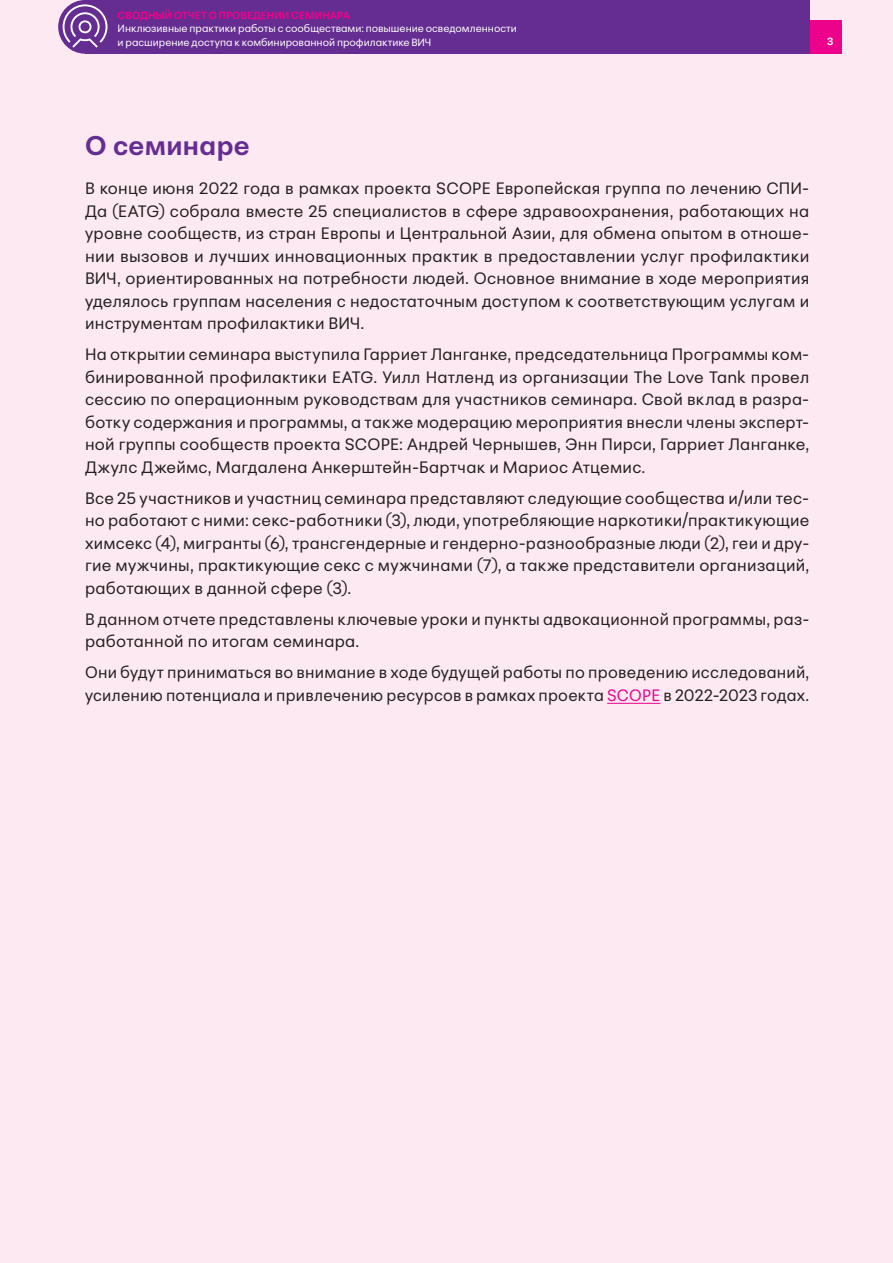
<style>
.page{position:relative;width:893px;height:1263px;background:#fce9f1}
.page>*{position:absolute;margin:0;border:0;box-sizing:border-box;transform-origin:0 0}
.t1{font:700 27px "Peridot PE";letter-spacing:.015em;color:#652d91}
.t2{font:16.5px/22.5px "Peridot PE";letter-spacing:.015em;color:#231f20;text-align:justify}
.t3{font:10.5px/13.5px "Peridot PE";color:#fff}
.t4{font:700 10.5px "Peridot PE";letter-spacing:-.005em;color:#ed028c}
.t5{font:700 10.5px "Peridot PE";color:#fff}
.s1{color:#ed028c}
</style>
<div class="page">
<div style="left:719px;top:20px;width:123px;height:34px;background:#ed028c"></div>
<div style="left:85px;top:0;width:724px;height:54px;background:#652d91"></div>
<div style="left:58px;top:0;width:54px;height:54px;background:#652d91;border-radius:50%"></div>
<svg style="left:63px;top:4px;width:44px;height:44px"></svg>
<hr style="left:607px;top:703px;width:53px;height:1px;background:#ed028c">
<p class="t4" style="left:118px;top:6px;width:234px">СВОДНЫЙ ОТЧЕТ О ПРОВЕДЕНИИ СЕМИНАРА</p>
<p class="t3" style="left:118px;top:21px;width:401px">Инклюзивные практики работы с сообществами: повышение осведомленности и расширение доступа к комбинированной профилактике ВИЧ</p>
<p class="t5" style="left:827px;top:33px;width:8px">3</p>
<h1 class="t1" style="left:85px;top:123px;width:166px">О семинаре</h1>
<p class="t2" style="left:85px;top:175px;width:726px">В конце июня 2022 года в рамках проекта SCOPE Европейская группа по лечению СПИ-Да (EATG) собрала вместе 25 специалистов в сфере здравоохранения, работающих на уровне сообществ, из стран Европы и Центральной Азии, для обмена опытом в отноше&shy;нии вызовов и лучших инновационных практик в предоставлении услуг профилактики ВИЧ, ориентированных на потребности людей. Основное внимание в ходе мероприятия уделялось группам населения с недостаточным доступом к соответствующим услугам и инструментам профилактики ВИЧ.</p>
<p class="t2" style="left:85px;top:341px;width:726px">На открытии семинара выступила Гарриет Ланганке, председательница Программы ком&shy;бинированной профилактики EATG. Уилл Натленд из организации The Love Tank провел сессию по операционным руководствам для участников семинара. Свой вклад в разра&shy;ботку содержания и программы, а также модерацию мероприятия внесли члены эксперт&shy;ной группы сообществ проекта SCOPE: Андрей Чернышев, Энн Пирси, Гарриет Ланганке, Джулс Джеймс, Магдалена Анкерштейн-Бартчак и Мариос Атцемис.</p>
<p class="t2" style="left:85px;top:485px;width:726px">Все 25 участников и участниц семинара представляют следующие сообщества и/или тес&shy;но работают с ними: секс-работники (3), люди, употребляющие наркотики/практикующие химсекс (4), мигранты (6), трансгендерные и гендерно-разнообразные люди (2), геи и дру&shy;гие мужчины, практикующие секс с мужчинами (7), а также представители организаций, работающих в данной сфере (3).</p>
<p class="t2" style="left:85px;top:606px;width:726px">В данном отчете представлены ключевые уроки и пункты адвокационной программы, раз&shy;работанной по итогам семинара.</p>
<p class="t2" style="left:85px;top:659px;width:726px">Они будут приниматься во внимание в ходе будущей работы по проведению исследований, усилению потенциала и привлечению ресурсов в рамках проекта <span class="s1">SCOPE</span> в 2022-2023 годах.</p>
</div>
